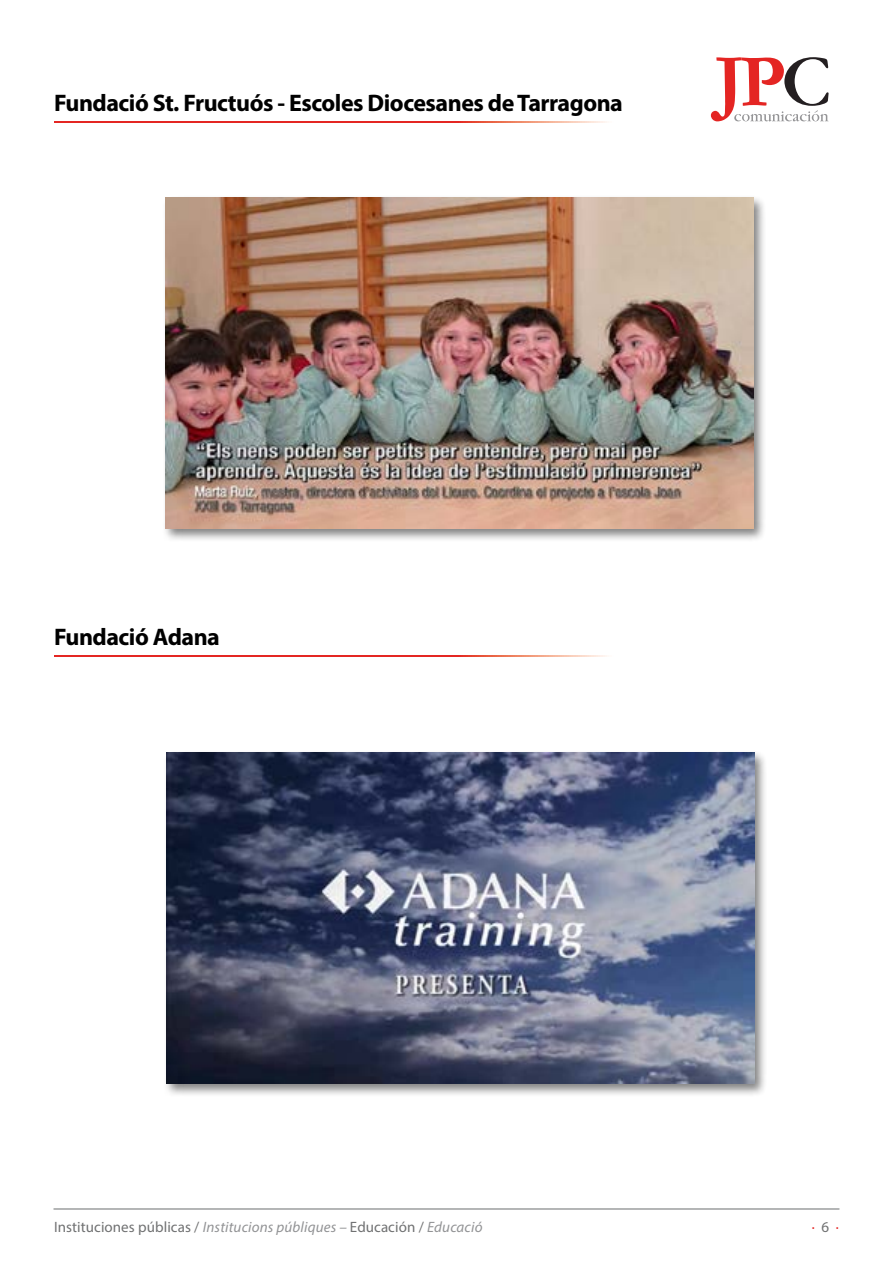
<style>
.page{position:relative;width:893px;height:1263px;background:#fff}
.page>*{position:absolute;margin:0;border:0;box-sizing:border-box;transform-origin:0 0}
.t1{font:700 24px "Myriad Pro";letter-spacing:-.02em;color:#000}
.t2{font:15px "Myriad Pro";letter-spacing:.005em;color:#707172}
.t3{font:15px "Myriad Pro";color:#e42523}
.s1{font-style:italic;color:#929395}
.s2{color:#707172}
</style>
<div class="page">
<hr style="left:54px;top:1208px;width:785px;height:2px;background:#9c9e9f">
<svg style="left:54px;top:121px;width:553px;height:2px"></svg>
<svg style="left:711px;top:57px;width:117px;height:64px"></svg>
<svg style="left:54px;top:656px;width:553px;height:1px"></svg>
<div style="left:162px;top:196px;width:605px;height:346px;background:#000;opacity:.5"></div>
<img style="left:166px;top:198px;width:588px;height:330px">
<div style="left:163px;top:751px;width:605px;height:346px;background:#000;opacity:.5"></div>
<img style="left:167px;top:753px;width:588px;height:330px">
<h1 class="t1" style="left:54px;top:87px;width:570px">Fundació St. Fructuós - Escoles Diocesanes de Tarragona</h1>
<h1 class="t1" style="left:54px;top:621px;width:167px">Fundació Adana</h1>
<p class="t2" style="left:54px;top:1217px;width:430px">Instituciones públicas / <span class="s1">Institucions públiques –</span> Educación / <span class="s1">Educació</span></p>
<p class="t3" style="left:812px;top:1217px;width:29px">· <span class="s2">6</span> ·</p>
</div>
